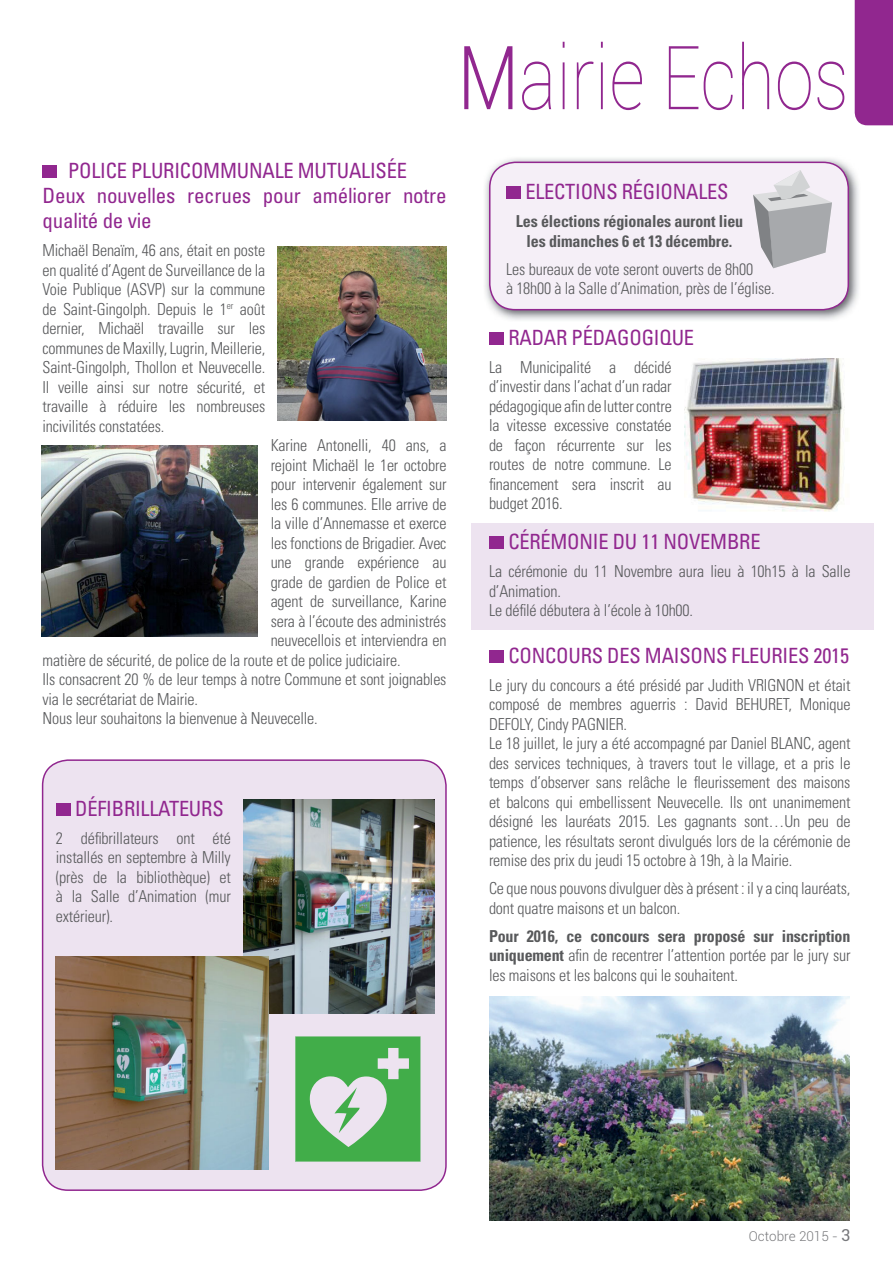
<style>
.page{position:relative;width:893px;height:1263px;background:#fff}
.page>*{position:absolute;margin:0;border:0;box-sizing:border-box;transform-origin:0 0}
.t1{font:100 88.5px "Roboto";color:#91278f;scale:.8 1}
.t2{font:condensed 21px/25.2px "Univers LT Std";letter-spacing:-.01em;color:#91278f}
.t3{font:300 condensed 16.5px/19.5px "Univers LT Std";letter-spacing:-.01em;color:#58595b;text-align:justify}
.t4{font:700 condensed 16.5px/19.5px "Univers LT Std";letter-spacing:-.01em;color:#58595b;text-align:center}
.t5{font:300 13.5px "Roboto";color:#77787b}
.s1{font-weight:300}
.s2{font-weight:700}
.s3{font-weight:400;font-size:16.5px}
</style>
<div class="page">
<div style="left:471px;top:523px;width:402px;height:106px;background:#ede3f0"></div>
<div style="left:43px;top:760px;width:403px;height:430px;background:#ede3f0;border-radius:26px"></div>
<div style="left:42px;top:759px;width:405px;height:432px;border:2px solid #91278f;border-radius:26px"></div>
<div style="left:855px;top:0;width:38px;height:125px;background:#91278f"></div>
<div style="left:43px;top:165px;width:14px;height:13px;background:#91278f"></div>
<div style="left:489px;top:650px;width:14px;height:13px;background:#91278f"></div>
<div style="left:56px;top:803px;width:14px;height:13px;background:#91278f"></div>
<div style="left:489px;top:332px;width:14px;height:13px;background:#91278f"></div>
<div style="left:489px;top:536px;width:14px;height:13px;background:#91278f"></div>
<img style="left:278px;top:246px;width:169px;height:175px">
<img style="left:42px;top:445px;width:216px;height:191px">
<img style="left:684px;top:359px;width:161px;height:153px">
<img style="left:489px;top:997px;width:360px;height:224px">
<img style="left:485px;top:158px;width:374px;height:162px">
<div style="left:490px;top:162px;width:358px;height:148px;background:#f5eff7;border-radius:26px"></div>
<div style="left:489px;top:162px;width:360px;height:148px;border:2px solid #91278f;border-radius:26px"></div>
<div style="left:506px;top:187px;width:14px;height:12px;background:#91278f"></div>
<img style="left:244px;top:799px;width:190px;height:215px">
<svg style="left:295px;top:1036px;width:125px;height:126px"></svg>
<svg style="left:753px;top:170px;width:79px;height:98px"></svg>
<img style="left:56px;top:956px;width:212px;height:214px">
<h1 class="t1" style="left:458px;top:27px;width:490px"><span class="s1">M</span>airie Echos</h1>
<p class="t2" style="left:43px;top:159px;width:405px;text-indent:26px">POLICE PLURICOMMUNALE MUTUALISÉE<br>Deux nouvelles recrues pour améliorer notre qualité de vie</p>
<p class="t3" style="left:43px;top:242px;width:224px">Michaël Benaïm, 46 ans, était en poste en qualité d’Agent de Surveillance de la Voie Publique (ASVP) sur la commune de Saint-Gingolph. Depuis le 1<sup>er</sup> août dernier, Michaël travaille sur les communes de Maxilly, Lugrin, Meillerie, Saint-Gingolph, Thollon et Neuvecelle.<br>Il veille ainsi sur notre sécurité, et travaille à réduire les nombreuses incivilités constatées.</p>
<p class="t3" style="left:271px;top:437px;width:177px">Karine Antonelli, 40 ans, a</p>
<p class="t3" style="left:271px;top:456px;width:177px">rejoint Michaël le 1er octobre</p>
<p class="t3" style="left:271px;top:476px;width:177px">pour intervenir également sur</p>
<p class="t3" style="left:271px;top:495px;width:177px">les 6 communes. Elle arrive de</p>
<p class="t3" style="left:271px;top:515px;width:177px">la ville d’Annemasse et exerce</p>
<p class="t3" style="left:271px;top:534px;width:177px">les fonctions de Brigadier. Avec</p>
<p class="t3" style="left:271px;top:554px;width:177px">une grande expérience au</p>
<p class="t3" style="left:271px;top:573px;width:177px">grade de gardien de Police et</p>
<p class="t3" style="left:271px;top:593px;width:177px">agent de surveillance, Karine</p>
<p class="t3" style="left:271px;top:612px;width:177px">sera à l’écoute des administrés</p>
<p class="t3" style="left:271px;top:632px;width:177px">neuvecellois et interviendra en</p>
<p class="t3" style="left:43px;top:651px;width:360px">matière de sécurité, de police de la route et de police judiciaire.</p>
<p class="t3" style="left:43px;top:671px;width:405px">Ils consacrent 20 % de leur temps à notre Commune et sont joignables</p>
<p class="t3" style="left:43px;top:690px;width:157px">via le secrétariat de Mairie.</p>
<p class="t3" style="left:43px;top:710px;width:277px">Nous leur souhaitons la bienvenue à Neuvecelle.</p>
<p class="t2" style="left:75px;top:797px;width:150px">DÉFIBRILLATEURS</p>
<p class="t3" style="left:56px;top:829px;width:176px">2 défibrillateurs ont été installés en septembre à Milly (près de la bibliothèque) et à la Salle d’Animation (mur extérieur).</p>
<p class="t2" style="left:525px;top:180px;width:205px">ELECTIONS RÉGIONALES</p>
<p class="t4" style="left:516px;top:212px;width:229px">Les élections régionales auront lieu les dimanches 6 et 13 décembre.</p>
<p class="t3" style="left:506px;top:260px;width:270px">Les bureaux de vote seront ouverts de 8h00<br>à 18h00 à la Salle d’Animation, près de l’église.</p>
<p class="t2" style="left:508px;top:326px;width:187px">RADAR PÉDAGOGIQUE</p>
<p class="t3" style="left:489px;top:358px;width:184px">La Municipalité a décidé d’investir dans l’achat d’un radar pédagogique afin de lutter contre la vitesse excessive constatée de façon récurrente sur les routes de notre commune. Le financement sera inscrit au budget 2016.</p>
<p class="t2" style="left:508px;top:530px;width:254px">CÉRÉMONIE DU 11 NOVEMBRE</p>
<p class="t3" style="left:489px;top:562px;width:363px;text-align:left">La cérémonie du 11 Novembre aura lieu à 10h15 à la Salle d’Animation.<br>Le défilé débutera à l’école à 10h00.</p>
<p class="t2" style="left:508px;top:644px;width:342px">CONCOURS DES MAISONS FLEURIES 2015</p>
<p class="t3" style="left:489px;top:676px;width:363px;text-align:left">Le jury du concours a été présidé par Judith VRIGNON et était composé de membres aguerris : David BEHURET, Monique DEFOLY, Cindy PAGNIER.<br>Le 18 juillet, le jury a été accompagné par Daniel BLANC, agent des services techniques, à travers tout le village, et a pris le temps d’observer sans relâche le fleurissement des maisons et balcons qui embellissent Neuvecelle. Ils ont unanimement désigné les lauréats 2015. Les gagnants sont…Un peu de patience, les résultats seront divulgués lors de la cérémonie de remise des prix du jeudi 15 octobre à 19h, à la Mairie.</p>
<p class="t3" style="left:489px;top:879px;width:363px">Ce que nous pouvons divulguer dès à présent : il y a cinq lauréats, dont quatre maisons et un balcon.</p>
<p class="t3" style="left:489px;top:927px;width:363px"><span class="s2">Pour 2016, ce concours sera proposé sur inscription uniquement</span> afin de recentrer l’attention portée par le jury sur les maisons et les balcons qui le souhaitent.</p>
<p class="t5" style="left:749px;top:1229px;width:103px">Octobre 2015 - <span class="s3">3</span></p>
</div>
